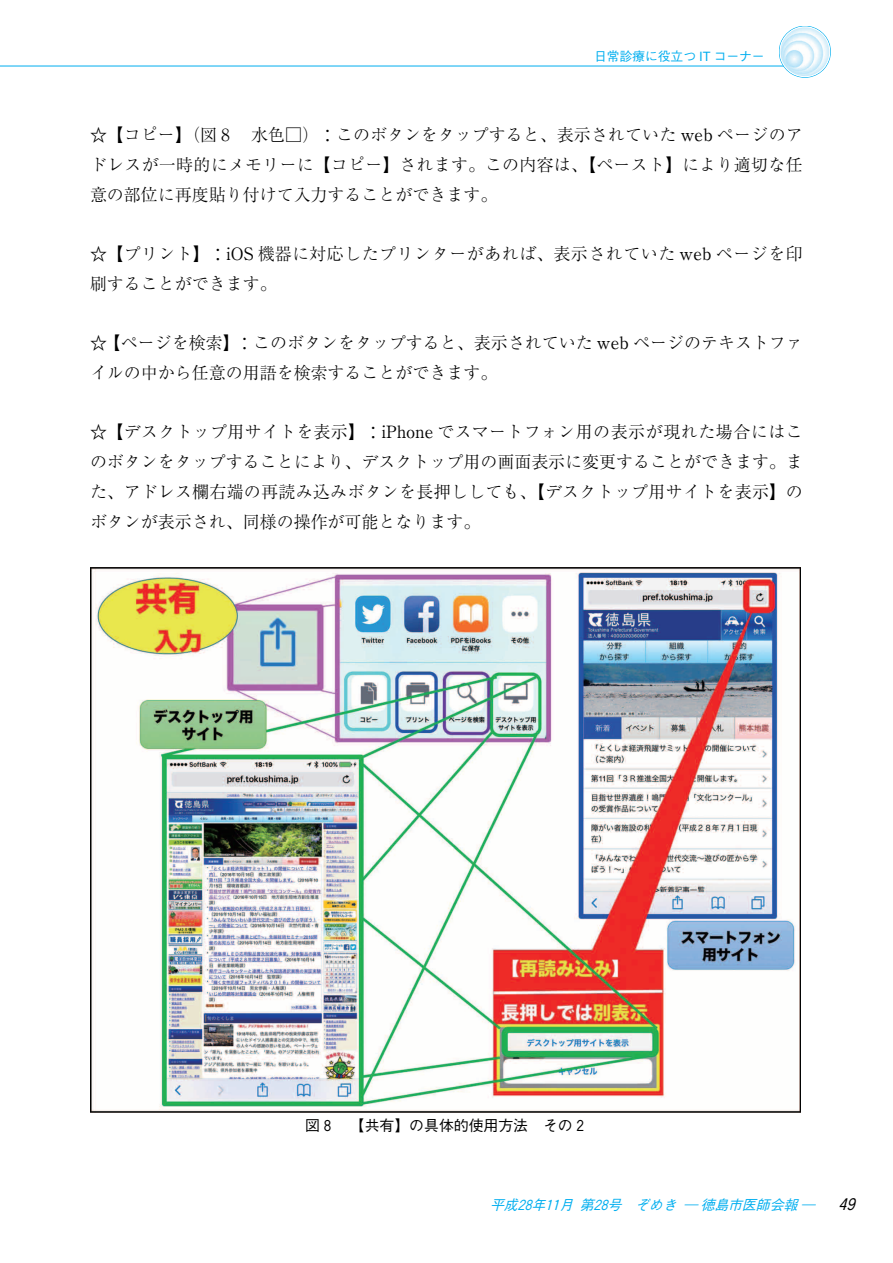
<style>
.page{position:relative;width:893px;height:1263px;background:#fff}
.page>*{position:absolute;margin:0;border:0;box-sizing:border-box;transform-origin:0 0}
.t1{font:300 16.95px/29.7px "Ryumin";color:#000;text-align:justify}
.t2{font:300 16.95px/29.7px "Ryumin";letter-spacing:.035em;color:#000}
.t3{font:500 14.85px "Gothic BBB";color:#000}
.t4{font:italic 500 13.8px "Gothic BBB";color:#00aeef}
.t5{font:500 12.75px "Gothic BBB";color:#00aeef}
.s1{font-weight:400}
.s2{font-size:15.9px;color:#000}
</style>
<div class="page">
<img style="left:90px;top:568px;width:710px;height:544px">
<hr style="left:0;top:66px;width:803px;height:1px;background:#00aeef">
<svg style="left:779px;top:26px;width:51px;height:52px"></svg>
<p class="t5" style="left:594px;top:51px;width:172px">日常診療に役立つ IT コーナー</p>
<p class="t1" style="left:90px;top:122px;width:714px">☆【コピー】（図８ 水色□）：このボタンをタップすると、表示されていた <span class="s1">web</span> ページのアドレスが一時的にメモリーに【コピー】されます。この内容は、【ペースト】により適切な任意の部位に再度貼り付けて入力することができます。</p>
<p class="t2" style="left:90px;top:241px;width:714px">☆【プリント】：<span class="s1">iOS</span> 機器に対応したプリンターがあれば、表示されていた <span class="s1">web</span> ページを印刷することができます。</p>
<p class="t1" style="left:90px;top:330px;width:714px">☆【ページを検索】：このボタンをタップすると、表示されていた <span class="s1">web</span> ページのテキストファイルの中から任意の用語を検索することができます。</p>
<p class="t1" style="left:90px;top:419px;width:714px">☆【デスクトップ用サイトを表示】：<span class="s1">iPhone</span> でスマートフォン用の表示が現れた場合にはこのボタンをタップすることにより、デスクトップ用の画面表示に変更することができます。また、アドレス欄右端の再読み込みボタンを長押ししても、【デスクトップ用サイトを表示】のボタンが表示され、同様の操作が可能となります。</p>
<p class="t3" style="left:305px;top:1120px;width:284px">図８ 【共有】の具体的使用方法 その２</p>
<p class="t4" style="left:490px;top:1200px;width:374px">平成２８年１１月第２８号 ぞめき ― 徳島市医師会報 ― <span class="s2">４９</span></p>
</div>
